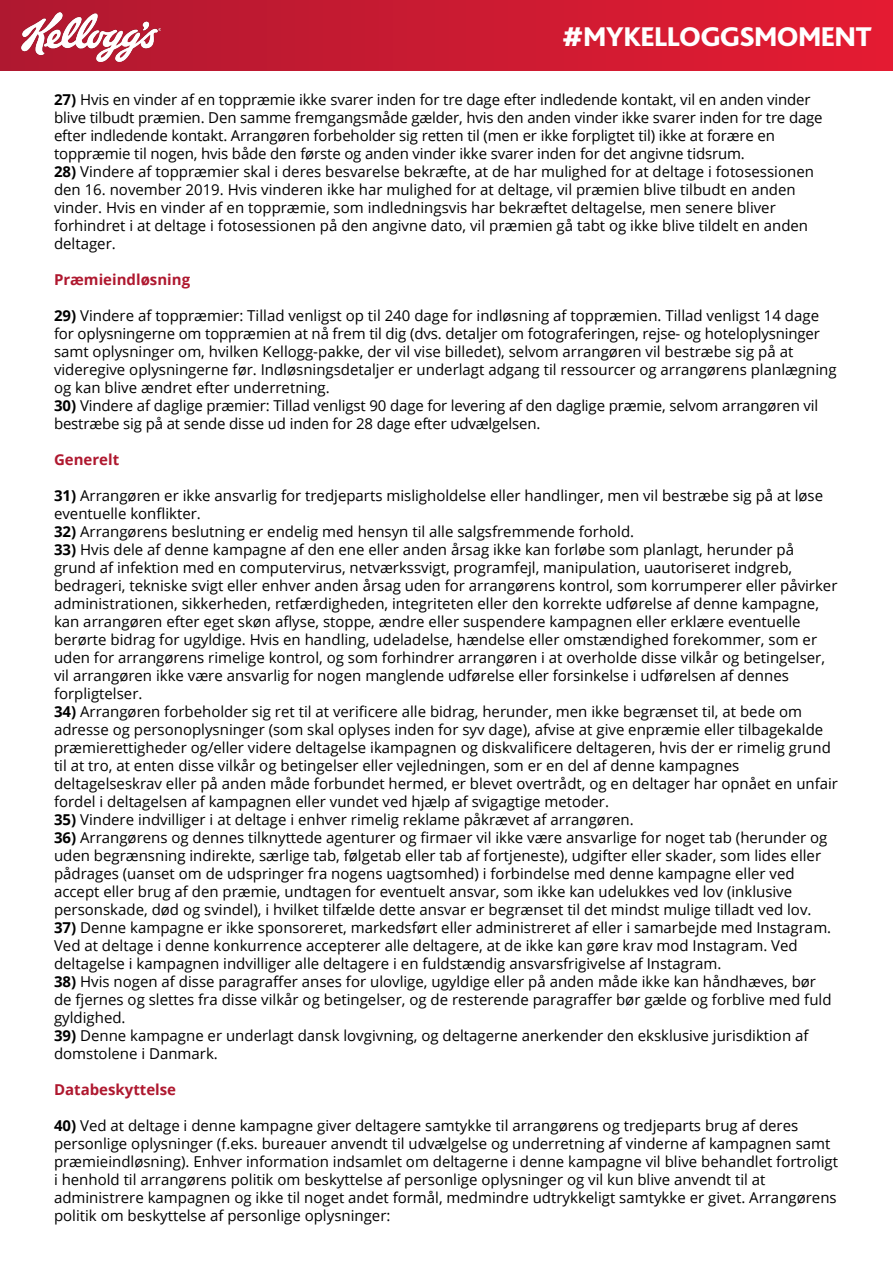
<style>
.page{position:relative;width:893px;height:1263px;background:#fff}
.page>*{position:absolute;margin:0;border:0;box-sizing:border-box;transform-origin:0 0}
.t1{font:800 28.35px "Bliss";color:#fff}
.t2{font:15px/18px "Open Sans";color:#000}
.t3{font:700 15px "Open Sans";color:#af182f}
.s1{font-weight:700}
</style>
<div class="page">
<div style="left:0;top:0;width:893px;height:70px;background:linear-gradient(to right,#af1830,#e41c33)"></div>
<img style="left:21px;top:12px;width:139px;height:49px">
<h1 class="t1" style="left:562px;top:22px;width:311px">#MYKELLOGGSMOMENT</h1>
<p class="t2" style="left:54px;top:90px;width:770px"><span class="s1">27)</span> Hvis en vinder af en toppræmie ikke svarer inden for tre dage efter indledende kontakt, vil en anden vinder blive tilbudt præmien. Den samme fremgangsmåde gælder, hvis den anden vinder ikke svarer inden for tre dage efter indledende kontakt. Arrangøren forbeholder sig retten til (men er ikke forpligtet til) ikke at forære en toppræmie til nogen, hvis både den første og anden vinder ikke svarer inden for det angivne tidsrum.</p>
<p class="t2" style="left:54px;top:162px;width:761px"><span class="s1">28)</span> Vindere af toppræmier skal i deres besvarelse bekræfte, at de har mulighed for at deltage i fotosessionen den 16. november 2019. Hvis vinderen ikke har mulighed for at deltage, vil præmien blive tilbudt en anden vinder. Hvis en vinder af en toppræmie, som indledningsvis har bekræftet deltagelse, men senere bliver forhindret i at deltage i fotosessionen på den angivne dato, vil præmien gå tabt og ikke blive tildelt en anden deltager.</p>
<p class="t3" style="left:54px;top:269px;width:138px">Præmieindløsning</p>
<p class="t2" style="left:54px;top:306px;width:784px"><span class="s1">29)</span> Vindere af toppræmier: Tillad venligst op til 240 dage for indløsning af toppræmien. Tillad venligst 14 dage for oplysningerne om toppræmien at nå frem til dig (dvs. detaljer om fotograferingen, rejse- og hoteloplysninger samt oplysninger om, hvilken Kellogg-pakke, der vil vise billedet), selvom arrangøren vil bestræbe sig på at videregive oplysningerne før. Indløsningsdetaljer er underlagt adgang til ressourcer og arrangørens planlægning og kan blive ændret efter underretning.</p>
<p class="t2" style="left:54px;top:396px;width:766px"><span class="s1">30)</span> Vindere af daglige præmier: Tillad venligst 90 dage for levering af den daglige præmie, selvom arrangøren vil bestræbe sig på at sende disse ud inden for 28 dage efter udvælgelsen.</p>
<p class="t3" style="left:54px;top:449px;width:67px">Generelt</p>
<p class="t2" style="left:54px;top:486px;width:771px"><span class="s1">31)</span> Arrangøren er ikke ansvarlig for tredjeparts misligholdelse eller handlinger, men vil bestræbe sig på at løse eventuelle konflikter.</p>
<p class="t2" style="left:54px;top:522px;width:582px"><span class="s1">32)</span> Arrangørens beslutning er endelig med hensyn til alle salgsfremmende forhold.</p>
<p class="t2" style="left:54px;top:540px;width:785px"><span class="s1">33)</span> Hvis dele af denne kampagne af den ene eller anden årsag ikke kan forløbe som planlagt, herunder på grund af infektion med en computervirus, netværkssvigt, programfejl, manipulation, uautoriseret indgreb, bedrageri, tekniske svigt eller enhver anden årsag uden for arrangørens kontrol, som korrumperer eller påvirker administrationen, sikkerheden, retfærdigheden, integriteten eller den korrekte udførelse af denne kampagne, kan arrangøren efter eget skøn aflyse, stoppe, ændre eller suspendere kampagnen eller erklære eventuelle berørte bidrag for ugyldige. Hvis en handling, udeladelse, hændelse eller omstændighed forekommer, som er uden for arrangørens rimelige kontrol, og som forhindrer arrangøren i at overholde disse vilkår og betingelser, vil arrangøren ikke være ansvarlig for nogen manglende udførelse eller forsinkelse i udførelsen af dennes forpligtelser.</p>
<p class="t2" style="left:54px;top:702px;width:786px"><span class="s1">34)</span> Arrangøren forbeholder sig ret til at verificere alle bidrag, herunder, men ikke begrænset til, at bede om adresse og personoplysninger (som skal oplyses inden for syv dage), afvise at give enpræmie eller tilbagekalde præmierettigheder og/eller videre deltagelse ikampagnen og diskvalificere deltageren, hvis der er rimelig grund til at tro, at enten disse vilkår og betingelser eller vejledningen, som er en del af denne kampagnes deltagelseskrav eller på anden måde forbundet hermed, er blevet overtrådt, og en deltager har opnået en unfair fordel i deltagelsen af kampagnen eller vundet ved hjælp af svigagtige metoder.</p>
<p class="t2" style="left:54px;top:810px;width:581px"><span class="s1">35)</span> Vindere indvilliger i at deltage i enhver rimelig reklame påkrævet af arrangøren.</p>
<p class="t2" style="left:54px;top:828px;width:775px"><span class="s1">36)</span> Arrangørens og dennes tilknyttede agenturer og firmaer vil ikke være ansvarlige for noget tab (herunder og uden begrænsning indirekte, særlige tab, følgetab eller tab af fortjeneste), udgifter eller skader, som lides eller pådrages (uanset om de udspringer fra nogens uagtsomhed) i forbindelse med denne kampagne eller ved accept eller brug af den præmie, undtagen for eventuelt ansvar, som ikke kan udelukkes ved lov (inklusive personskade, død og svindel), i hvilket tilfælde dette ansvar er begrænset til det mindst mulige tilladt ved lov.</p>
<p class="t2" style="left:54px;top:918px;width:779px"><span class="s1">37)</span> Denne kampagne er ikke sponsoreret, markedsført eller administreret af eller i samarbejde med Instagram.<br>Ved at deltage i denne konkurrence accepterer alle deltagere, at de ikke kan gøre krav mod Instagram. Ved deltagelse i kampagnen indvilliger alle deltagere i en fuldstændig ansvarsfrigivelse af Instagram.</p>
<p class="t2" style="left:54px;top:972px;width:779px"><span class="s1">38)</span> Hvis nogen af disse paragraffer anses for ulovlige, ugyldige eller på anden måde ikke kan håndhæves, bør de fjernes og slettes fra disse vilkår og betingelser, og de resterende paragraffer bør gælde og forblive med fuld gyldighed.</p>
<p class="t2" style="left:54px;top:1026px;width:756px"><span class="s1">39)</span> Denne kampagne er underlagt dansk lovgivning, og deltagerne anerkender den eksklusive jurisdiktion af domstolene i Danmark.</p>
<p class="t3" style="left:54px;top:1079px;width:124px">Databeskyttelse</p>
<p class="t2" style="left:54px;top:1116px;width:786px"><span class="s1">40)</span> Ved at deltage i denne kampagne giver deltagere samtykke til arrangørens og tredjeparts brug af deres personlige oplysninger (f.eks. bureauer anvendt til udvælgelse og underretning af vinderne af kampagnen samt præmieindløsning). Enhver information indsamlet om deltagerne i denne kampagne vil blive behandlet fortroligt i henhold til arrangørens politik om beskyttelse af personlige oplysninger og vil kun blive anvendt til at administrere kampagnen og ikke til noget andet formål, medmindre udtrykkeligt samtykke er givet. Arrangørens politik om beskyttelse af personlige oplysninger:</p>
</div>
